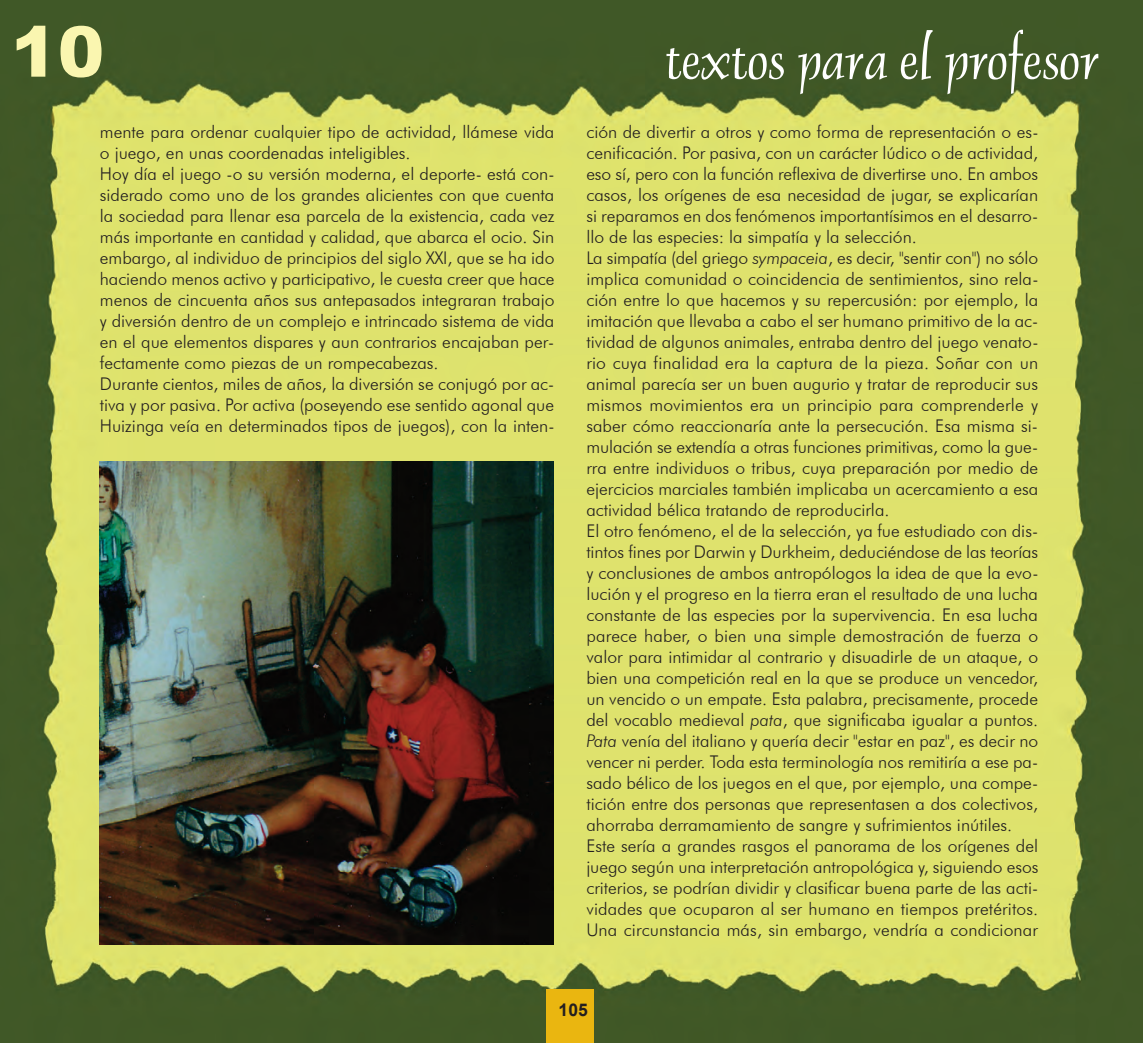
<style>
.page{position:relative;width:1143px;height:1043px;background:#fff}
.page>*{position:absolute;margin:0;border:0;box-sizing:border-box;transform-origin:0 0}
.t1{font:900 70px "Arial";color:#faf6b0}
.t2{font:52.5px "Dauphin Plain";color:#fff}
.t3{font:300 17.5px/21px "Futura BT";color:#231f20}
.t4{font:700 17.5px "Arial";color:#231f20}
.s1{font-style:italic}
</style>
<div class="page">
<img style="left:1px;top:1px;width:1141px;height:1041px">
<div style="left:546px;top:988px;width:48px;height:54px;background:#eab610"></div>
<img style="left:100px;top:461px;width:453px;height:483px">
<p class="t1" style="left:11px;top:0;width:95px">10</p>
<p class="t2" style="left:665px;top:41px;width:435px">textos para el profesor</p>
<p class="t3" style="left:100px;top:121px;width:456px">mente para ordenar cualquier tipo de actividad, llámese vida o juego, en unas coordenadas inteligibles.<br>Hoy día el juego -o su versión moderna, el deporte- está con&shy;siderado como uno de los grandes alicientes con que cuenta la sociedad para llenar esa parcela de la existencia, cada vez más importante en cantidad y calidad, que abarca el ocio. Sin embargo, al individuo de principios del siglo XXI, que se ha ido haciendo menos activo y participativo, le cuesta creer que hace menos de cincuenta años sus antepasados integraran trabajo y diversión dentro de un complejo e intrincado sistema de vida en el que elementos dispares y aun contrarios encajaban per&shy;fectamente como piezas de un rompecabezas.<br>Durante cientos, miles de años, la diversión se conjugó por ac&shy;tiva y por pasiva. Por activa (poseyendo ese sentido agonal que Huizinga veía en determinados tipos de juegos), con la inten-</p>
<p class="t3" style="left:586px;top:121px;width:453px">ción de divertir a otros y como forma de representación o es&shy;cenificación. Por pasiva, con un carácter lúdico o de actividad, eso sí, pero con la función reflexiva de divertirse uno. En ambos casos, los orígenes de esa necesidad de jugar, se explicarían si reparamos en dos fenómenos importantísimos en el desarro&shy;llo de las especies: la simpatía y la selección.<br>La simpatía (del griego <span class="s1">sympaceia</span>, es decir, "sentir con") no sólo implica comunidad o coincidencia de sentimientos, sino rela&shy;ción entre lo que hacemos y su repercusión: por ejemplo, la imitación que llevaba a cabo el ser humano primitivo de la ac&shy;tividad de algunos animales, entraba dentro del juego venato&shy;rio cuya finalidad era la captura de la pieza. Soñar con un animal parecía ser un buen augurio y tratar de reproducir sus mismos movimientos era un principio para comprenderle y saber cómo reaccionaría ante la persecución. Esa misma si&shy;mulación se extendía a otras funciones primitivas, como la gue&shy;rra entre individuos o tribus, cuya preparación por medio de ejercicios marciales también implicaba un acercamiento a esa actividad bélica tratando de reproducirla.<br>El otro fenómeno, el de la selección, ya fue estudiado con dis&shy;tintos fines por Darwin y Durkheim, deduciéndose de las teorías y conclusiones de ambos antropólogos la idea de que la evo&shy;lución y el progreso en la tierra eran el resultado de una lucha constante de las especies por la supervivencia. En esa lucha parece haber, o bien una simple demostración de fuerza o valor para intimidar al contrario y disuadirle de un ataque, o bien una competición real en la que se produce un vencedor, un vencido o un empate. Esta palabra, precisamente, procede del vocablo medieval <span class="s1">pata</span>, que significaba igualar a puntos.<br><span class="s1">Pata</span> venía del italiano y quería decir "estar en paz", es decir no vencer ni perder. Toda esta terminología nos remitiría a ese pa&shy;sado bélico de los juegos en el que, por ejemplo, una compe&shy;tición entre dos personas que representasen a dos colectivos, ahorraba derramamiento de sangre y sufrimientos inútiles.<br>Este sería a grandes rasgos el panorama de los orígenes del juego según una interpretación antropológica y, siguiendo esos criterios, se podrían dividir y clasificar buena parte de las acti&shy;vidades que ocuparon al ser humano en tiempos pretéritos.<br>Una circunstancia más, sin embargo, vendría a condicionar</p>
<p class="t4" style="left:558px;top:1000px;width:31px">105</p>
</div>
